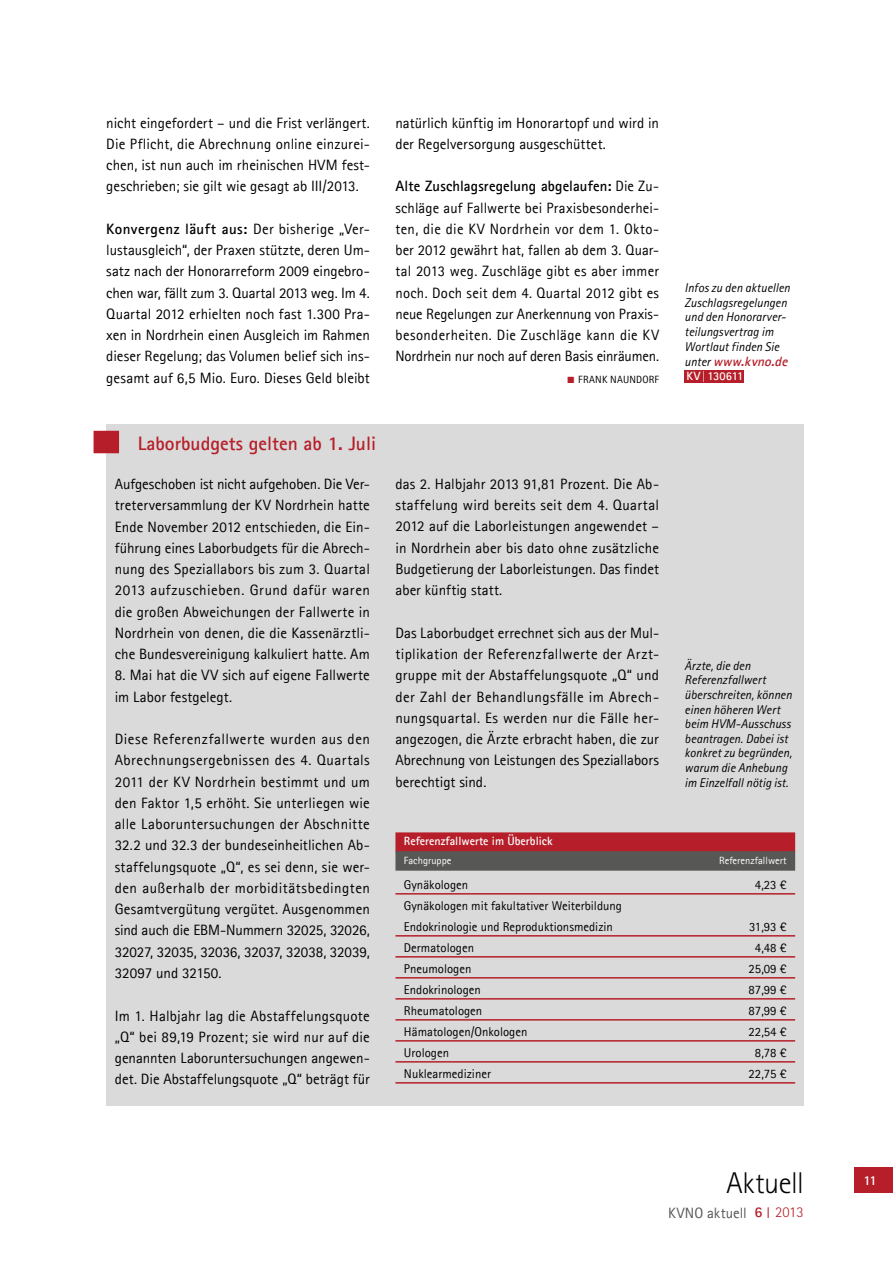
<style>
.page{position:relative;width:893px;height:1263px;background:#fff}
.page>*{position:absolute;margin:0;border:0;box-sizing:border-box;transform-origin:0 0}
.t1{font:300 30px "Agfa Rotis Sans Serif";letter-spacing:-.01em;color:#000}
.t2{font:700 19.5px "Agfa Rotis Sans Serif";color:#b61f29}
.t3{font:15px/21.3px "Agfa Rotis Sans Serif";color:#000;text-align:justify}
.t4{font:15px "Agfa Rotis Sans Serif";letter-spacing:.005em;color:#575756}
.t5{font:italic 700 13.5px "Agfa Rotis Sans Serif";color:#b61f29}
.t6{font:700 13.5px "Agfa Rotis Sans Serif";color:#fff}
.t7{font:italic 12.75px/14.5px "Agfa Rotis Sans Serif";letter-spacing:.005em;color:#000}
.t8{font:12.75px/21px "Agfa Rotis Sans Serif";color:#000}
.t9{font:700 12px "Agfa Rotis Sans Serif";color:#fff}
.t10{font:10.5px "Agfa Rotis Sans Serif";color:#fff}
.t11{font:10.5px "Agfa Rotis Sans Serif";letter-spacing:.015em;color:#000}
.s1{font-weight:700}
.s2{color:#b61f29}
.s3{font-weight:400;font-size:12.75px;color:#000}
.s4{font-size:10.8px}
.s5{font-weight:700;color:#b61f29}
.s6{font-weight:700;font-size:10.5px;color:#b61f29}
.s7{font-weight:300;color:#b61f29}
</style>
<div class="page">
<div style="left:855px;top:1167px;width:38px;height:26px;background:#b61f29"></div>
<div style="left:106px;top:424px;width:698px;height:682px;background:#dadada"></div>
<div style="left:94px;top:431px;width:25px;height:22px;background:#b61f29"></div>
<div style="left:685px;top:370px;width:59px;height:13px;background:#b61f29"></div>
<div style="left:395px;top:832px;width:400px;height:20px;background:#b61f29"></div>
<div style="left:395px;top:851px;width:400px;height:20px;background:#575756"></div>
<hr style="left:395px;top:893px;width:400px;height:1px;background:#b61f29">
<hr style="left:395px;top:935px;width:400px;height:1px;background:#b61f29">
<hr style="left:395px;top:956px;width:400px;height:1px;background:#b61f29">
<hr style="left:395px;top:977px;width:400px;height:1px;background:#b61f29">
<hr style="left:395px;top:998px;width:400px;height:1px;background:#b61f29">
<hr style="left:395px;top:1019px;width:400px;height:1px;background:#b61f29">
<hr style="left:395px;top:1040px;width:400px;height:1px;background:#b61f29">
<hr style="left:395px;top:1061px;width:400px;height:1px;background:#b61f29">
<hr style="left:395px;top:1082px;width:400px;height:1px;background:#b61f29">
<p class="t3" style="left:106px;top:112px;width:265px">nicht eingefordert – und die Frist verlängert.<br>Die Pflicht, die Abrechnung online einzurei&shy;chen, ist nun auch im rheinischen HVM fest&shy;geschrieben; sie gilt wie gesagt ab III/2013.</p>
<p class="t3" style="left:106px;top:218px;width:265px"><span class="s1">Konvergenz läuft aus:</span> Der bisherige „Ver&shy;lustausgleich“, der Praxen stützte, deren Um&shy;satz nach der Honorarreform 2009 eingebro&shy;chen war, fällt zum 3. Quartal 2013 weg. Im 4.<br>Quartal 2012 erhielten noch fast 1.300 Pra&shy;xen in Nordrhein einen Ausgleich im Rahmen dieser Regelung; das Volumen belief sich ins&shy;gesamt auf 6,5 Mio. Euro. Dieses Geld bleibt</p>
<h2 class="t2" style="left:138px;top:431px;width:240px">Laborbudgets gelten ab 1. Juli</h2>
<p class="t3" style="left:115px;top:473px;width:257px">Aufgeschoben ist nicht aufgehoben. Die Ver&shy;treterversammlung der KV Nordrhein hatte Ende November 2012 entschieden, die Ein&shy;führung eines Laborbudgets für die Abrech&shy;nung des Speziallabors bis zum 3. Quartal 2013 aufzuschieben. Grund dafür waren die großen Abweichungen der Fallwerte in Nordrhein von denen, die die Kassenärztli&shy;che Bundesvereinigung kalkuliert hatte. Am</p>
<p class="t3" style="left:115px;top:664px;width:257px">8. Mai hat die VV sich auf eigene Fallwerte im Labor festgelegt.</p>
<p class="t3" style="left:115px;top:728px;width:257px">Diese Referenzfallwerte wurden aus den Abrechnungsergebnissen des 4. Quartals 2011 der KV Nordrhein bestimmt und um den Faktor 1,5 erhöht. Sie unterliegen wie alle Laboruntersuchungen der Abschnitte 32.2 und 32.3 der bundeseinheitlichen Ab&shy;staffelungsquote „Q“, es sei denn, sie wer&shy;den außerhalb der morbiditätsbedingten Gesamtvergütung vergütet. Ausgenommen sind auch die EBM-Nummern 32025, 32026, 32027, 32035, 32036, 32037, 32038, 32039, 32097 und 32150.</p>
<p class="t3" style="left:115px;top:1005px;width:257px">Im 1. Halbjahr lag die Abstaffelungsquote „Q“ bei 89,19 Prozent; sie wird nur auf die genannten Laboruntersuchungen angewen&shy;det. Die Abstaffelungsquote „Q“ beträgt für</p>
<p class="t3" style="left:395px;top:112px;width:265px">natürlich künftig im Honorartopf und wird in der Regelversorgung ausgeschüttet.</p>
<p class="t3" style="left:395px;top:176px;width:265px"><span class="s1">Alte Zuschlagsregelung abgelaufen:</span> Die Zu&shy;schläge auf Fallwerte bei Praxisbesonderhei&shy;ten, die die KV Nordrhein vor dem 1. Okto&shy;ber 2012 gewährt hat, fallen ab dem 3. Quar&shy;tal 2013 weg. Zuschläge gibt es aber immer noch. Doch seit dem 4. Quartal 2012 gibt es neue Regelungen zur Anerkennung von Praxis&shy;besonderheiten. Die Zuschläge kann die KV Nordrhein nur noch auf deren Basis einräumen.</p>
<p class="t11" style="left:567px;top:373px;width:93px"><span class="s2">■</span> FRANK NAUNDORF</p>
<p class="t7" style="left:685px;top:281px;width:107px">Infos zu den aktuellen<br>Zuschlagsregelungen und den Honorarver&shy;teilungsvertrag im<br>Wortlaut finden Sie</p>
<p class="t5" style="left:685px;top:352px;width:108px"><span class="s3">u n te r</span> www.kvno.de</p>
<p class="t9" style="left:686px;top:369px;width:58px">KV<span class="s4">|</span>130611</p>
<p class="t3" style="left:395px;top:473px;width:265px">das 2. Halbjahr 2013 91,81 Prozent. Die Ab&shy;staffelung wird bereits seit dem 4. Quartal 2012 auf die Laborleistungen angewendet – in Nordrhein aber bis dato ohne zusätzliche Budgetierung der Laborleistungen. Das findet aber künftig statt.</p>
<p class="t3" style="left:395px;top:622px;width:265px">Das Laborbudget errechnet sich aus der Mul&shy;tiplikation der Referenzfallwerte der Arzt&shy;gruppe mit der Abstaffelungsquote „Q“ und der Zahl der Behandlungsfälle im Abrech&shy;nungsquartal. Es werden nur die Fälle her&shy;angezogen, die Ärzte erbracht haben, die zur Abrechnung von Leistungen des Speziallabors berechtigt sind.</p>
<p class="t7" style="left:685px;top:658px;width:109px">Ärzte, die den<br>Referenzfallwert überschreiten, können einen höheren Wert beim HVM-Ausschuss beantragen. Dabei ist konkret zu begründen, warum die Anhebung im Einzelfall nötig ist.</p>
<p class="t9" style="left:404px;top:833px;width:150px">Referenzfallwerte im Überblick</p>
<p class="t10" style="left:404px;top:854px;width:49px">Fachgruppe</p>
<p class="t10" style="left:719px;top:854px;width:69px">Referenzfallwert</p>
<p class="t8" style="left:404px;top:874px;width:66px">Gynäkologen</p>
<p class="t8" style="left:755px;top:874px;width:33px">4,23 €</p>
<p class="t8" style="left:404px;top:895px;width:220px">Gynäkologen mit fakultativer Weiterbildung<br>Endokrinologie und Reproduktionsmedizin</p>
<p class="t8" style="left:749px;top:916px;width:39px">31,93 €</p>
<p class="t8" style="left:404px;top:937px;width:72px">Dermatologen</p>
<p class="t8" style="left:755px;top:937px;width:33px">4,48 €</p>
<p class="t8" style="left:404px;top:958px;width:69px">Pneumologen</p>
<p class="t8" style="left:749px;top:958px;width:40px">25,09 €</p>
<p class="t8" style="left:404px;top:979px;width:78px">Endokrinologen</p>
<p class="t8" style="left:749px;top:979px;width:40px">87,99 €</p>
<p class="t8" style="left:404px;top:1000px;width:80px">Rheumatologen</p>
<p class="t8" style="left:749px;top:1000px;width:40px">87,99 €</p>
<p class="t8" style="left:404px;top:1021px;width:125px">Hämatologen/Onkologen</p>
<p class="t8" style="left:749px;top:1021px;width:40px">22,54 €</p>
<p class="t8" style="left:404px;top:1042px;width:47px">Urologen</p>
<p class="t8" style="left:755px;top:1042px;width:33px">8,78 €</p>
<p class="t8" style="left:404px;top:1063px;width:89px">Nuklearmediziner</p>
<p class="t8" style="left:749px;top:1063px;width:40px">22,75 €</p>
<h1 class="t1" style="left:726px;top:1165px;width:79px">Aktuell</h1>
<p class="t6" style="left:863px;top:1171px;width:15px">11</p>
<p class="t4" style="left:668px;top:1204px;width:137px">KVNO aktuell <span class="s5">6</span> <span class="s6">|</span> <span class="s7">2013</span></p>
</div>
